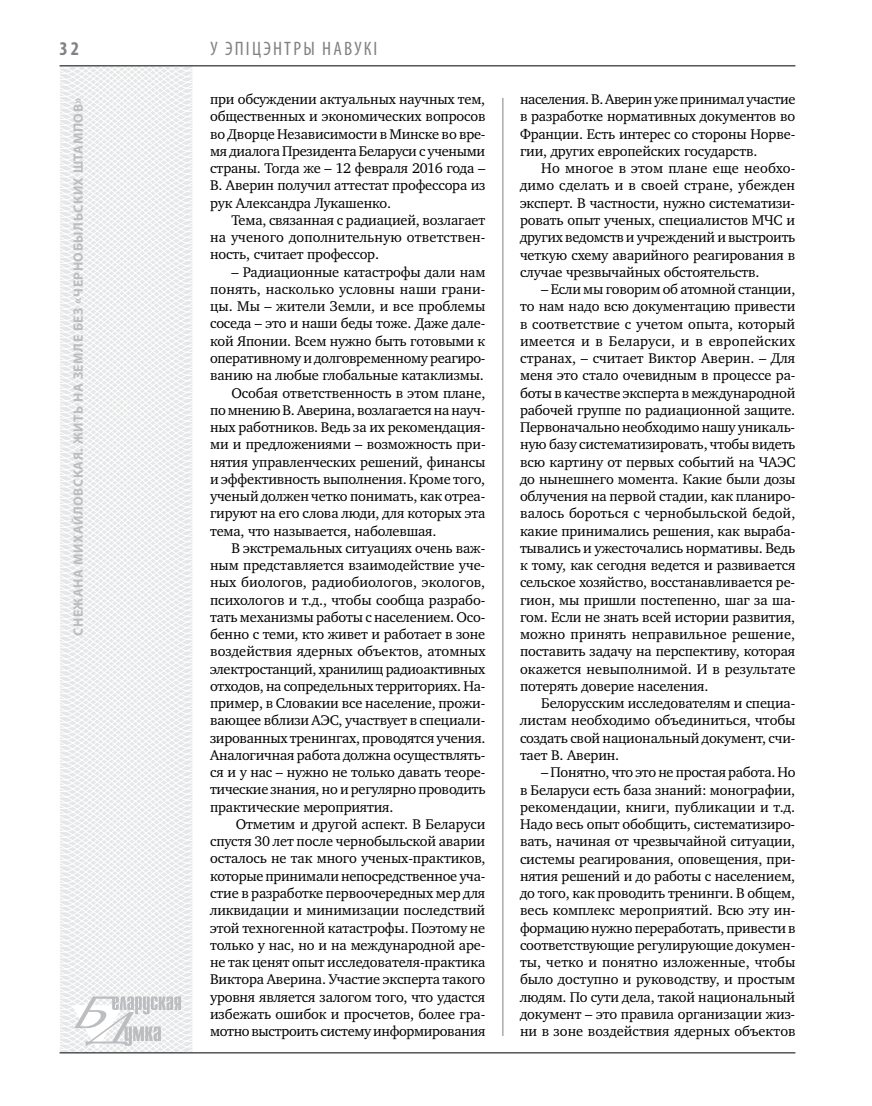
<style>
.page{position:relative;width:872px;height:1106px;background:#fff}
.page>*{position:absolute;margin:0;border:0;box-sizing:border-box;transform-origin:0 0}
.t1{font:condensed 19.5px "Myriad Pro";letter-spacing:.11em;color:#808285}
.t2{font:700 condensed 19.5px "Myriad Pro";color:#808285}
.t3{font:14.4px/17.2px "Charter C";letter-spacing:-.01em;color:#000;text-align:justify}
.t4{font:700 13.5px "Myriad Pro";letter-spacing:.04em;color:#bcbdc0}
</style>
<div class="page">
<svg style="left:59px;top:65px;width:192px;height:989px"></svg>
<hr style="left:502px;top:98px;width:1px;height:938px;background:#808285">
<hr style="left:60px;top:1052px;width:735px;height:1px;background:#000">
<svg style="left:71px;top:996px;width:110px;height:53px"></svg>
<hr style="left:60px;top:65px;width:735px;height:1px;background:#000">
<h1 class="t2" style="left:60px;top:37px;width:21px">32</h1>
<p class="t4" style="left:69px;top:636px;width:540px;rotate:-90deg">Снежана МИХАЙЛОВСКАЯ. Жить на земле без «чернобыльских штампов»</p>
<h1 class="t1" style="left:210px;top:37px;width:169px">У эпіцэнтры навукі</h1>
<p class="t3" style="left:210px;top:91px;width:277px">при обсуждении актуальных научных тем, общественных и экономических вопросов во Дворце Независимости в Минске во вре&shy;мя диалога Президента Беларуси с учеными страны. Тогда же – 12 февраля 2016 года – В. Аверин получил аттестат профессора из рук Александра Лукашенко.</p>
<p class="t3" style="left:210px;top:211px;width:277px;text-indent:21px">Тема, связанная с радиацией, возлагает на ученого дополнительную ответствен&shy;ность, считает профессор.</p>
<p class="t3" style="left:231px;top:263px;width:255px">– Радиационные катастрофы дали нам</p>
<p class="t3" style="left:210px;top:280px;width:277px">понять, насколько условны наши грани-</p>
<p class="t3" style="left:210px;top:298px;width:277px">цы. Мы – жители Земли, и все проблемы</p>
<p class="t3" style="left:210px;top:315px;width:277px">соседа – это и наши беды тоже. Даже дале-</p>
<p class="t3" style="left:210px;top:332px;width:277px">кой Японии. Всем нужно быть готовыми к</p>
<p class="t3" style="left:210px;top:349px;width:277px">оперативному и долговременному реагиро-</p>
<p class="t3" style="left:210px;top:367px;width:275px">ванию на любые глобальные катаклизмы.</p>
<p class="t3" style="left:231px;top:384px;width:256px">Особая ответственность в этом плане,</p>
<p class="t3" style="left:210px;top:401px;width:277px">по мнению В. Аверина, возлагается на науч-</p>
<p class="t3" style="left:210px;top:418px;width:277px">ных работников. Ведь за их рекомендация-</p>
<p class="t3" style="left:210px;top:436px;width:277px">ми и предложениями – возможность при-</p>
<p class="t3" style="left:210px;top:453px;width:277px">нятия управленческих решений, финансы</p>
<p class="t3" style="left:210px;top:470px;width:277px">и эффективность выполнения. Кроме того,</p>
<p class="t3" style="left:210px;top:487px;width:277px">ученый должен четко понимать, как отреа-</p>
<p class="t3" style="left:210px;top:505px;width:277px">гируют на его слова люди, для которых эта</p>
<p class="t3" style="left:210px;top:522px;width:228px">тема, что называется, наболевшая.</p>
<p class="t3" style="left:231px;top:539px;width:255px">В экстремальных ситуациях очень важ-</p>
<p class="t3" style="left:210px;top:556px;width:277px">ным представляется взаимодействие уче-</p>
<p class="t3" style="left:210px;top:574px;width:277px">ных биологов, радиобиологов, экологов,</p>
<p class="t3" style="left:210px;top:591px;width:277px">психологов и т.д., чтобы сообща разрабо-</p>
<p class="t3" style="left:210px;top:608px;width:277px">тать механизмы работы с населением. Осо-</p>
<p class="t3" style="left:210px;top:625px;width:277px">бенно с теми, кто живет и работает в зоне</p>
<p class="t3" style="left:210px;top:643px;width:277px">воздействия ядерных объектов, атомных</p>
<p class="t3" style="left:210px;top:660px;width:277px">электростанций, хранилищ радиоактивных</p>
<p class="t3" style="left:210px;top:677px;width:277px">отходов, на сопредельных территориях. На-</p>
<p class="t3" style="left:210px;top:694px;width:277px">пример, в Словакии все население, прожи-</p>
<p class="t3" style="left:210px;top:712px;width:277px">вающее вблизи АЭС, участвует в специали-</p>
<p class="t3" style="left:210px;top:729px;width:277px">зированных тренингах, проводятся учения.</p>
<p class="t3" style="left:210px;top:746px;width:277px">Аналогичная работа должна осуществлять-</p>
<p class="t3" style="left:210px;top:764px;width:277px">ся и у нас – нужно не только давать теоре-</p>
<p class="t3" style="left:210px;top:781px;width:277px">тические знания, но и регулярно проводить</p>
<p class="t3" style="left:210px;top:798px;width:185px">практические мероприятия.</p>
<p class="t3" style="left:236px;top:815px;width:251px">Отметим и другой аспект. В Беларуси</p>
<p class="t3" style="left:210px;top:833px;width:277px">спустя 30 лет после чернобыльской аварии</p>
<p class="t3" style="left:210px;top:850px;width:277px">осталось не так много ученых-практиков,</p>
<p class="t3" style="left:210px;top:867px;width:277px">которые принимали непосредственное уча-</p>
<p class="t3" style="left:210px;top:884px;width:277px">стие в разработке первоочередных мер для</p>
<p class="t3" style="left:210px;top:902px;width:277px">ликвидации и минимизации последствий</p>
<p class="t3" style="left:210px;top:919px;width:277px">этой техногенной катастрофы. Поэтому не</p>
<p class="t3" style="left:210px;top:936px;width:277px">только у нас, но и на международной аре-</p>
<p class="t3" style="left:210px;top:953px;width:277px">не так ценят опыт исследователя-практика</p>
<p class="t3" style="left:210px;top:971px;width:277px">Виктора Аверина. Участие эксперта такого</p>
<p class="t3" style="left:210px;top:988px;width:277px">уровня является залогом того, что удастся</p>
<p class="t3" style="left:210px;top:1005px;width:277px">избежать ошибок и просчетов, более гра-</p>
<p class="t3" style="left:210px;top:1022px;width:277px">мотно выстроить систему информирования</p>
<p class="t3" style="left:520px;top:91px;width:277px">населения. В. Аверин уже принимал участие в разработке нормативных документов во Франции. Есть интерес со стороны Норве&shy;гии, других европейских государств.</p>
<p class="t3" style="left:520px;top:160px;width:277px;text-indent:21px">Но многое в этом плане еще необхо&shy;димо сделать и в своей стране, убежден эксперт. В частности, нужно систематизи&shy;ровать опыт ученых, специалистов МЧС и других ведомств и учреждений и выстроить четкую схему аварийного реагирования в случае чрезвычайных обстоятельств.</p>
<p class="t3" style="left:520px;top:281px;width:277px;text-indent:21px">– Если мы говорим об атомной станции, то нам надо всю документацию привести в соответствие с учетом опыта, который имеется и в Беларуси, и в европейских странах, – считает Виктор Аверин. – Для меня это стало очевидным в процессе ра&shy;боты в качестве эксперта в международной рабочей группе по радиационной защите.<br>Первоначально необходимо нашу уникаль&shy;ную базу систематизировать, чтобы видеть всю картину от первых событий на ЧАЭС до нынешнего момента. Какие были дозы облучения на первой стадии, как планиро&shy;валось бороться с чернобыльской бедой, какие принимались решения, как выраба&shy;тывались и ужесточались нормативы. Ведь к тому, как сегодня ведется и развивается сельское хозяйство, восстанавливается ре&shy;гион, мы пришли постепенно, шаг за ша&shy;гом. Если не знать всей истории развития, можно принять неправильное решение, поставить задачу на перспективу, которая окажется невыполнимой. И в результате потерять доверие населения.</p>
<p class="t3" style="left:520px;top:695px;width:277px;text-indent:21px">Белорусским исследователям и специа&shy;листам необходимо объединиться, чтобы создать свой национальный документ, счи&shy;тает В. Аверин.</p>
<p class="t3" style="left:520px;top:764px;width:277px;text-indent:21px">– Понятно, что это не простая работа. Но в Беларуси есть база знаний: монографии, рекомендации, книги, публикации и т.д.<br>Надо весь опыт обобщить, систематизиро&shy;вать, начиная от чрезвычайной ситуации, системы реагирования, оповещения, при&shy;нятия решений и до работы с населением, до того, как проводить тренинги. В общем, весь комплекс мероприятий. Всю эту ин&shy;формацию нужно переработать, привести в соответствующие регулирующие докумен&shy;ты, четко и понятно изложенные, чтобы было доступно и руководству, и простым людям. По сути дела, такой национальный документ – это правила организации жиз&shy;ни в зоне воздействия ядерных объектов</p>
</div>
